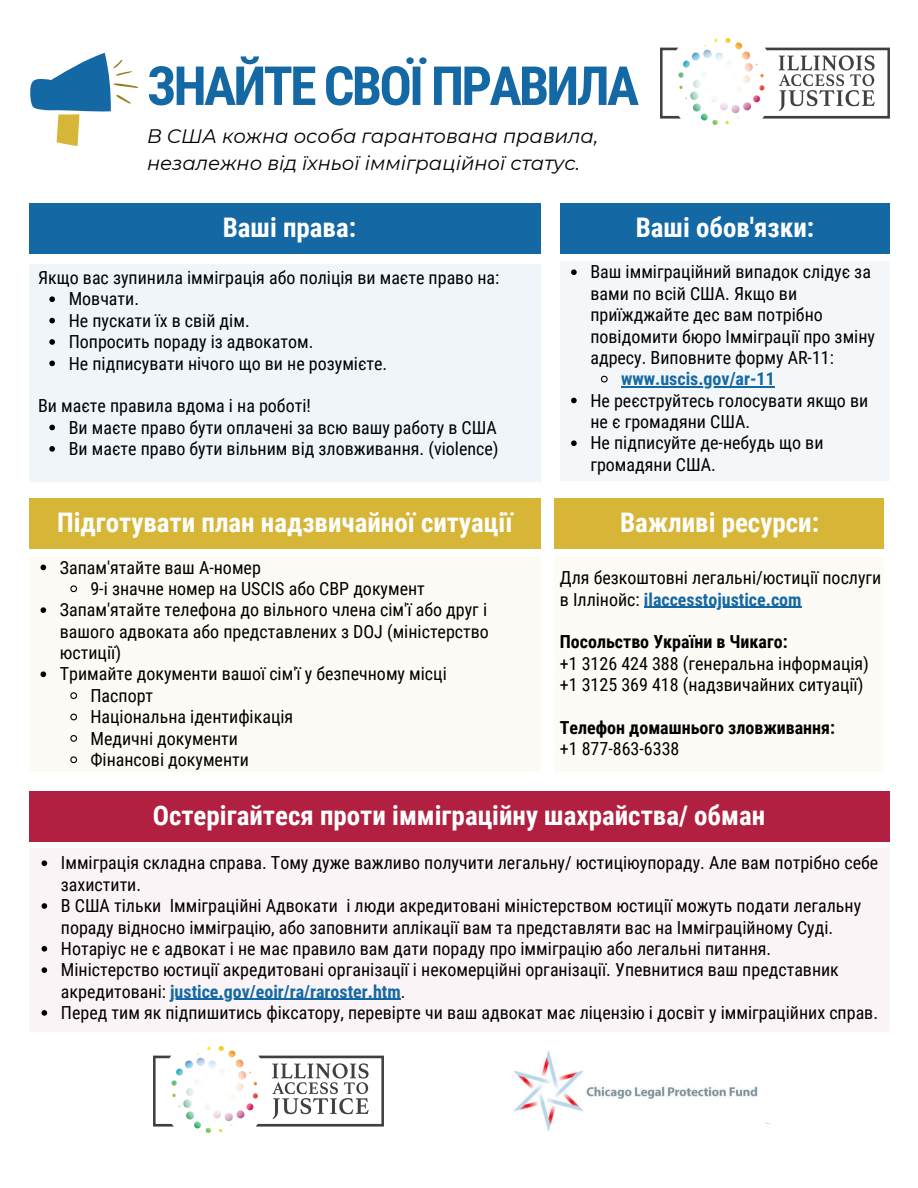
<style>
.page{position:relative;width:918px;height:1188px;background:#fff}
.page>*{position:absolute;margin:0;border:0;box-sizing:border-box;transform-origin:0 0}
.t1{font:700 54px "Roboto Condensed";letter-spacing:-.05em;color:#1469a5}
.t2{font:700 27px "Roboto Condensed";color:#fff}
.t3{font:italic 19.5px/27px "Montserrat";color:#000}
.t4{font:18px/21.3px "Roboto Condensed";color:#000}
.t5{font:700 18px "Roboto Condensed";color:#000}
.t6{font:700 18px "Roboto Condensed";color:#1469a5}
.s1{font-weight:700;color:#1469a5}
</style>
<div class="page">
<svg style="left:30px;top:53px;width:108px;height:93px"></svg>
<div style="left:29px;top:791px;width:860px;height:51px;background:#b22041"></div>
<img style="left:660px;top:39px;width:230px;height:85px">
<div style="left:29px;top:848px;width:860px;height:184px;background:#fbf4f6"></div>
<div style="left:560px;top:203px;width:329px;height:51px;background:#1469a5"></div>
<div style="left:560px;top:261px;width:329px;height:219px;background:#f3f7fa"></div>
<div style="left:29px;top:203px;width:512px;height:51px;background:#1469a5"></div>
<div style="left:29px;top:264px;width:512px;height:217px;background:#eff5f9"></div>
<div style="left:29px;top:498px;width:512px;height:51px;background:#d7b537"></div>
<div style="left:29px;top:556px;width:512px;height:216px;background:#fdfbf5"></div>
<img style="left:154px;top:1047px;width:229px;height:85px">
<svg style="left:41px;top:565px;width:5px;height:5px"></svg>
<svg style="left:70px;top:585px;width:8px;height:8px"></svg>
<svg style="left:41px;top:607px;width:5px;height:6px"></svg>
<svg style="left:41px;top:671px;width:5px;height:6px"></svg>
<svg style="left:70px;top:692px;width:8px;height:7px"></svg>
<svg style="left:70px;top:713px;width:7px;height:8px"></svg>
<svg style="left:70px;top:735px;width:8px;height:7px"></svg>
<svg style="left:70px;top:756px;width:8px;height:8px"></svg>
<svg style="left:42px;top:860px;width:5px;height:6px"></svg>
<svg style="left:42px;top:903px;width:5px;height:6px"></svg>
<svg style="left:42px;top:946px;width:5px;height:6px"></svg>
<svg style="left:42px;top:967px;width:5px;height:6px"></svg>
<hr style="left:170px;top:999px;width:231px;height:1px;background:#1469a5">
<svg style="left:42px;top:1010px;width:5px;height:6px"></svg>
<svg style="left:571px;top:269px;width:6px;height:6px"></svg>
<svg style="left:600px;top:375px;width:8px;height:8px"></svg>
<hr style="left:621px;top:386px;width:154px;height:2px;background:#1469a5">
<svg style="left:571px;top:398px;width:6px;height:5px"></svg>
<svg style="left:571px;top:440px;width:6px;height:6px"></svg>
<svg style="left:49px;top:296px;width:6px;height:6px"></svg>
<svg style="left:49px;top:318px;width:6px;height:5px"></svg>
<svg style="left:49px;top:339px;width:6px;height:6px"></svg>
<svg style="left:49px;top:361px;width:6px;height:5px"></svg>
<svg style="left:49px;top:425px;width:6px;height:5px"></svg>
<svg style="left:49px;top:446px;width:6px;height:6px"></svg>
<div style="left:554px;top:498px;width:330px;height:51px;background:#d7b537"></div>
<div style="left:554px;top:556px;width:330px;height:216px;background:#fdfbf5"></div>
<hr style="left:644px;top:607px;width:158px;height:1px;background:#1469a5">
<img style="left:513px;top:1051px;width:257px;height:81px">
<p class="t1" style="left:147px;top:55px;width:494px">ЗНАЙТЕ СВОЇ ПРАВИЛА</p>
<p class="t3" style="left:147px;top:122px;width:453px">В США кожна особа гарантована правила, незалежно від їхньої імміграційної статус.</p>
<p class="t2" style="left:223px;top:212px;width:135px">Ваші права:</p>
<p class="t4" style="left:38px;top:267px;width:463px">Якщо вас зупинила імміграція або поліція ви маєте право на:</p>
<p class="t4" style="left:69px;top:289px;width:72px">Мовчати.</p>
<p class="t4" style="left:69px;top:310px;width:183px">Не пускати їх в свій дім.</p>
<p class="t4" style="left:69px;top:331px;width:246px">Попросить пораду із адвокатом.</p>
<p class="t4" style="left:69px;top:353px;width:320px">Не підписувати нічого що ви не розумієте.</p>
<p class="t4" style="left:38px;top:396px;width:274px">Ви маєте правила вдома і на роботі!</p>
<p class="t4" style="left:69px;top:417px;width:430px">Ви маєте право бути оплачені за всю вашу работу в США</p>
<p class="t4" style="left:69px;top:438px;width:431px">Ви маєте право бути вільним від зловживання. (violence)</p>
<p class="t2" style="left:636px;top:212px;width:180px">Ваші обов'язки:</p>
<p class="t4" style="left:590px;top:262px;width:286px">Ваш імміграційний випадок слідує за вами по всій США. Якщо ви приїжджайте деc вам потрібно повідомити бюро Імміграції про зміну адресу. Виповните форму AR-11:</p>
<p class="t6" style="left:621px;top:369px;width:155px">www.uscis.gov/ar-11</p>
<p class="t4" style="left:590px;top:390px;width:279px">Не реєструйтесь голосувати якщо ви не є громадяни США.</p>
<p class="t4" style="left:590px;top:433px;width:235px">Не підписуйте де-небудь що ви громадяни США.</p>
<p class="t2" style="left:57px;top:507px;width:457px">Підготувати план надзвичайної ситуації</p>
<p class="t2" style="left:620px;top:507px;width:200px">Важливі ресурси:</p>
<p class="t4" style="left:560px;top:567px;width:323px">Для безкоштовні легальні/юстиції послуги в Іллінойс: <span class="s1">ilaccesstojustice.com</span></p>
<p class="t5" style="left:560px;top:632px;width:229px">Посольство України в Чикаго:</p>
<p class="t4" style="left:560px;top:653px;width:311px">+1 3126 424 388 (генеральна інформація)</p>
<p class="t4" style="left:560px;top:674px;width:305px">+1 3125 369 418 (надзвичайних ситуації)</p>
<p class="t5" style="left:560px;top:717px;width:277px">Телефон домашнього зловживання:</p>
<p class="t4" style="left:560px;top:738px;width:121px">+1 877-863-6338</p>
<p class="t4" style="left:60px;top:557px;width:203px">Запам'ятайте ваш А-номер</p>
<p class="t4" style="left:90px;top:578px;width:336px">9-і значне номер на USCIS або CBP документ</p>
<p class="t4" style="left:60px;top:600px;width:431px;text-align:justify">Запам'ятайте телефона до вільного члена сім'ї або друг і вашого адвоката або представлених з DOJ (міністерство юстиції)</p>
<p class="t4" style="left:60px;top:664px;width:388px">Тримайте документи вашої сім'ї у безпечному місці</p>
<p class="t4" style="left:90px;top:685px;width:64px">Паспорт</p>
<p class="t4" style="left:90px;top:706px;width:204px">Національна ідентифікація</p>
<p class="t4" style="left:90px;top:728px;width:149px">Медичні документи</p>
<p class="t4" style="left:90px;top:749px;width:160px">Фінансові документи</p>
<p class="t2" style="left:153px;top:800px;width:614px">Остерігайтеся проти імміграційну шахрайства/ обман</p>
<p class="t4" style="left:61px;top:853px;width:819px">Імміграція складна справа. Тому дуже важливо получити легальну/ юстиціюyпораду. Але вам потрібно себе захистити.</p>
<p class="t4" style="left:61px;top:895px;width:802px">В США тільки Імміграційні Адвокати і люди акредитовані міністерством юстиції можуть подати легальну пораду відносно імміграцію, або заповнити аплікації вам та представляти вас на Імміграційному Суді.</p>
<p class="t4" style="left:61px;top:938px;width:712px">Нотаріус не є адвокат і не має правило вам дати пораду про імміграцію або легальні питання.</p>
<p class="t4" style="left:61px;top:960px;width:780px">Міністерство юстиції акредитовані організації і некомерційні організації. Упевнитися ваш представник акредитовані: <span class="s1">justice.gov/eoir/ra/raroster.htm</span>.</p>
<p class="t4" style="left:61px;top:1002px;width:819px">Перед тим як підпишитись фіксатору, перевірте чи ваш адвокат має ліцензію і досвіт у імміграційних справ.</p>
</div>
